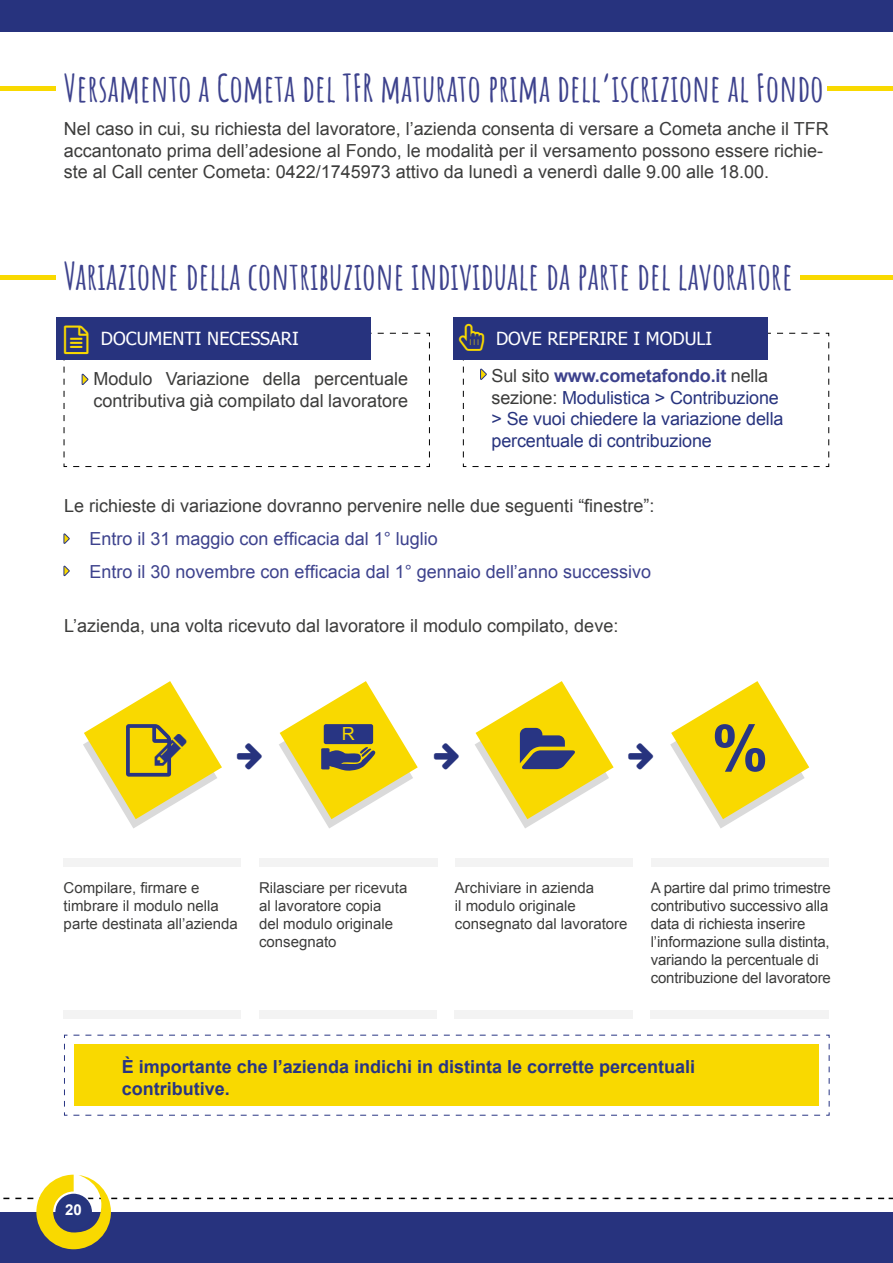
<style>
.page{position:relative;width:893px;height:1263px;background:#fff}
.page>*{position:absolute;margin:0;border:0;box-sizing:border-box;transform-origin:0 0}
.t1{font:700 63px "Arial";color:#283583}
.t2{font:700 37.5px "Amatic SC";color:#3d428d}
.t3{font:700 21px "Arial";color:#fff}
.t4{font:18px/21.6px "Arial";color:#3c3c3b}
.t5{font:18px/21.6px "Arial";letter-spacing:-.01em;color:#27337e}
.t6{font:18px/33px "Arial";color:#3d428d}
.t7{font:700 18px/21.6px "Arial";color:#283583}
.t8{font:18px "Tahoma";color:#fff}
.t9{font:18px "Arial";color:#f9d900}
.t10{font:15px/18px "Arial";color:#3c3c3b}
.t11{font:700 15px "Arial";color:#fff}
.s1{color:#3c3c3b}
.s2{font-weight:700;color:#3d428d}
</style>
<div class="page">
<div style="left:0;top:0;width:893px;height:32px;background:#27337e"></div>
<div style="left:0;top:1212px;width:893px;height:51px;background:#27337e"></div>
<svg style="left:3px;top:1174px;width:890px;height:75px"></svg>
<hr style="left:827px;top:87px;width:66px;height:4px;background:#f9d900">
<hr style="left:800px;top:275px;width:93px;height:4px;background:#f9d900">
<hr style="left:0;top:87px;width:56px;height:4px;background:#f9d900">
<hr style="left:0;top:275px;width:56px;height:4px;background:#f9d900">
<svg style="left:63px;top:332px;width:367px;height:135px"></svg>
<svg style="left:463px;top:332px;width:366px;height:135px"></svg>
<div style="left:56px;top:317px;width:315px;height:43px;background:#27337e"></div>
<div style="left:453px;top:317px;width:315px;height:43px;background:#27337e"></div>
<div style="left:64px;top:859px;width:177px;height:8px;background:#f3f3f3"></div>
<div style="left:64px;top:1010px;width:177px;height:9px;background:#f3f3f3"></div>
<div style="left:455px;top:859px;width:178px;height:8px;background:#f3f3f3"></div>
<div style="left:651px;top:859px;width:178px;height:8px;background:#f3f3f3"></div>
<div style="left:454px;top:1010px;width:179px;height:9px;background:#f3f3f3"></div>
<div style="left:650px;top:1010px;width:179px;height:9px;background:#f3f3f3"></div>
<div style="left:259px;top:859px;width:178px;height:8px;background:#f3f3f3"></div>
<div style="left:259px;top:1010px;width:178px;height:9px;background:#f3f3f3"></div>
<svg style="left:670px;top:681px;width:139px;height:147px"></svg>
<svg style="left:279px;top:681px;width:139px;height:147px"></svg>
<div style="left:324px;top:724px;width:49px;height:20px;background:#283583;border-radius:2px"></div>
<svg style="left:64px;top:1034px;width:766px;height:82px"></svg>
<div style="left:75px;top:1044px;width:744px;height:62px;background:#f9d900"></div>
<svg style="left:462px;top:332px;width:358px;height:128px"></svg>
<svg style="left:64px;top:332px;width:356px;height:128px"></svg>
<svg style="left:475px;top:681px;width:139px;height:147px"></svg>
<svg style="left:83px;top:681px;width:139px;height:147px"></svg>
<h2 class="t2" style="left:64px;top:59px;width:762px">Versamento a Cometa del TFR maturato prima dell’iscrizione al Fondo</h2>
<p class="t4" style="left:64px;top:118px;width:767px">Nel caso in cui, su richiesta del lavoratore, l’azienda consenta di versare a Cometa anche il TFR accantonato prima dell’adesione al Fondo, le modalità per il versamento possono essere richie&shy;ste al Call center Cometa: 0422/1745973 attivo da lunedì a venerdì dalle 9.00 alle 18.00.</p>
<h2 class="t2" style="left:64px;top:247px;width:730px">Variazione della contribuzione individuale da parte del lavoratore</h2>
<p class="t8" style="left:101px;top:326px;width:199px">DOCUMENTI NECESSARI</p>
<p class="t8" style="left:496px;top:326px;width:218px">DOVE REPERIRE I MODULI</p>
<p class="t4" style="left:93px;top:369px;width:316px">Modulo Variazione della percentuale contributiva già compilato dal lavoratore</p>
<p class="t5" style="left:492px;top:365px;width:293px"><span class="s1">Sul sito</span> <span class="s2">www.cometafondo.it</span> <span class="s1">nella sezione:</span> Modulistica &gt; Contribuzione &gt; Se vuoi chiedere la variazione della percentuale di contribuzione</p>
<p class="t4" style="left:64px;top:495px;width:592px">Le richieste di variazione dovranno pervenire nelle due seguenti “finestre”:</p>
<p class="t6" style="left:90px;top:522px;width:563px">Entro il 31 maggio con efficacia dal 1° luglio<br>Entro il 30 novembre con efficacia dal 1° gennaio dell’anno successivo</p>
<p class="t4" style="left:64px;top:615px;width:556px">L’azienda, una volta ricevuto dal lavoratore il modulo compilato, deve:</p>
<p class="t9" style="left:342px;top:722px;width:14px">R</p>
<h1 class="t1" style="left:712px;top:706px;width:58px">%</h1>
<p class="t10" style="left:64px;top:879px;width:176px">Compilare, firmare e timbrare il modulo nella parte destinata all’azienda</p>
<p class="t10" style="left:259px;top:879px;width:150px">Rilasciare per ricevuta al lavoratore copia<br>del modulo originale consegnato</p>
<p class="t10" style="left:455px;top:879px;width:174px">Archiviare in azienda<br>il modulo originale consegnato dal lavoratore</p>
<p class="t10" style="left:651px;top:879px;width:182px">A partire dal primo trimestre contributivo successivo alla data di richiesta inserire l’informazione sulla distinta, variando la percentuale di contribuzione del lavoratore</p>
<p class="t7" style="left:122px;top:1057px;width:575px">È importante che l’azienda indichi in distinta le corrette percentuali contributive.</p>
<p class="t3" style="left:66px;top:1188px;width:25px">20</p>
<p class="t11" style="left:65px;top:1200px;width:18px">20</p>
</div>
